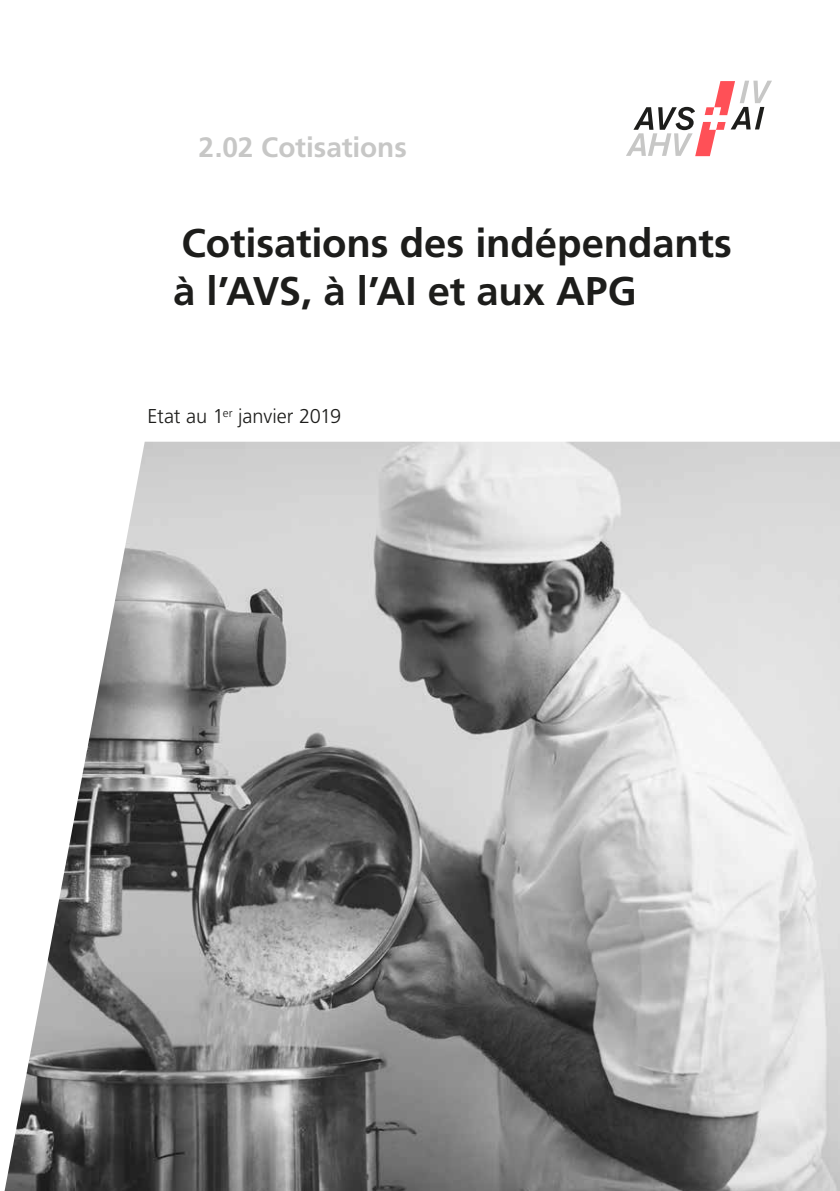
<style>
.page{position:relative;width:840px;height:1191px;background:#fff}
.page>*{position:absolute;margin:0;border:0;box-sizing:border-box;transform-origin:0 0}
.MB_Titel{font:700 40px "Frutiger LT Std";letter-spacing:-.005em;color:#1d1d1b}
.MB_Gruppe_Titelseite{font:700 28px "Frutiger LT Std";color:#c7c7c6}
.Grundtext{font:300 20px "Frutiger LT Std";letter-spacing:-.005em;color:#1d1d1b}
</style>
<div class="page">
<svg style="left:626px;top:81px;width:145px;height:75px"></svg>
<img style="left:4px;top:442px;width:835px;height:749px">
<p class="MB_Gruppe_Titelseite" style="left:198px;top:131px;width:209px">2.02 Cotisations</p>
<p class="MB_Titel" style="left:181px;top:219px;width:551px">Cotisations des indépendants</p>
<p class="MB_Titel" style="left:173px;top:267px;width:464px">à l’AVS, à l’AI et aux APG</p>
<p class="Grundtext" style="left:147px;top:405px;width:195px">Etat au 1<sup>er</sup> janvier 2019</p>
</div>
